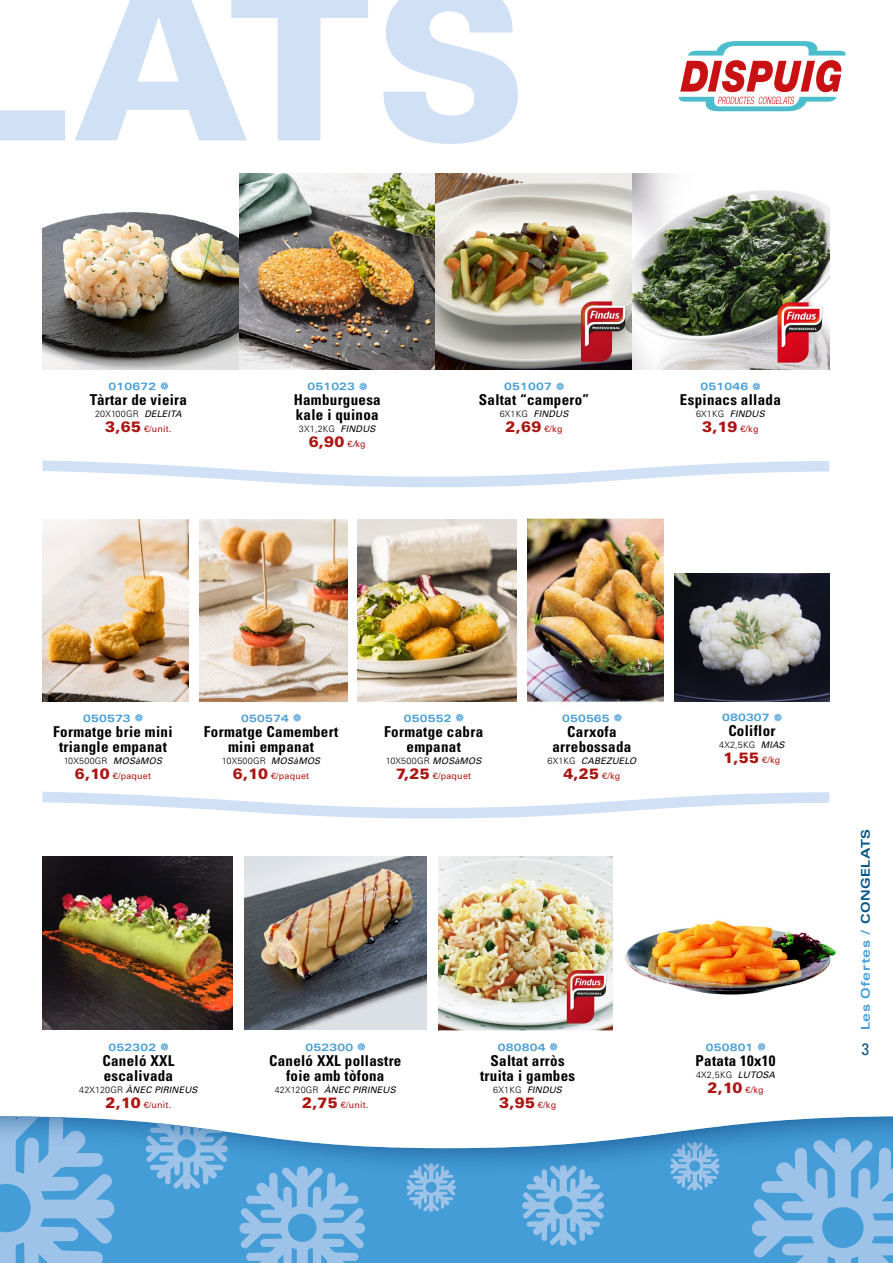
<style>
.page{position:relative;width:893px;height:1263px;background:#fff}
.page>*{position:absolute;margin:0;border:0;box-sizing:border-box;transform-origin:0 0}
.t1{font:900 211.65px "Univers LT Std";color:#d1e1f5}
.t2{font:condensed 16.5px "Univers LT Std";color:#005485}
.t3{font:700 condensed 15px/15px "Univers LT Std";letter-spacing:.02em;color:#000;text-align:center}
.t4{font:900 15px "Univers LT Std";letter-spacing:.02em;color:#ab1613}
.t5{font:700 expanded 12px "Univers LT Std";letter-spacing:.04em;color:#449dd7}
.t6{font:700 expanded 10.5px "Univers LT Std";letter-spacing:.02em;color:#449dd7}
.t7{font:300 9px/15px "Univers LT Std";letter-spacing:.02em;color:#000;text-align:center}
.t8{font:italic 9px/15px "Univers LT Std";letter-spacing:.02em;color:#000;text-align:center}
.s1{font-weight:400;font-style:italic}
.s2{font-weight:900;font-size:15px;color:#ab1613}
.s3{font-weight:400;color:#ab1613}
.s4{font-weight:400;font-size:9px}
.s5{font-weight:400;font-style:italic;font-size:9px;color:#000}
.s6{font-weight:300;font-style:normal}
.s7{font-weight:900;font-style:normal;font-size:15px;color:#ab1613}
.s8{font-style:normal;color:#ab1613}
.s9{color:#005485}
</style>
<div class="page">
<img style="left:528px;top:518px;width:136px;height:184px">
<svg style="left:679px;top:41px;width:167px;height:70px"></svg>
<div style="left:0;top:1115px;width:893px;height:148px;background:#005485;opacity:.75"></div>
<svg style="left:43px;top:792px;width:786px;height:26px"></svg>
<svg style="left:43px;top:460px;width:786px;height:27px"></svg>
<svg style="left:456px;top:714px;width:8px;height:7px"></svg>
<svg style="left:135px;top:714px;width:8px;height:7px"></svg>
<svg style="left:357px;top:1043px;width:8px;height:7px"></svg>
<svg style="left:161px;top:382px;width:7px;height:8px"></svg>
<svg style="left:161px;top:1043px;width:7px;height:7px"></svg>
<svg style="left:293px;top:714px;width:8px;height:7px"></svg>
<svg style="left:614px;top:714px;width:8px;height:7px"></svg>
<img style="left:43px;top:212px;width:196px;height:157px">
<img style="left:43px;top:856px;width:189px;height:173px">
<img style="left:245px;top:856px;width:181px;height:173px">
<img style="left:43px;top:520px;width:146px;height:181px">
<img style="left:199px;top:520px;width:148px;height:181px">
<svg style="left:550px;top:1043px;width:7px;height:7px"></svg>
<svg style="left:774px;top:714px;width:8px;height:7px"></svg>
<img style="left:675px;top:573px;width:154px;height:128px">
<img style="left:439px;top:856px;width:173px;height:174px">
<img style="left:357px;top:520px;width:160px;height:181px">
<svg style="left:758px;top:1043px;width:7px;height:7px"></svg>
<img style="left:625px;top:920px;width:211px;height:75px">
<svg style="left:359px;top:383px;width:8px;height:7px"></svg>
<svg style="left:752px;top:383px;width:8px;height:7px"></svg>
<svg style="left:556px;top:383px;width:8px;height:7px"></svg>
<img style="left:239px;top:173px;width:590px;height:197px">
<h1 class="t1" style="left:-61px;top:-68px;width:589px">LATS</h1>
<p class="t6" style="left:109px;top:380px;width:49px">010672</p>
<p class="t3" style="left:90px;top:392px;width:99px">Tàrtar de vieira</p>
<p class="t7" style="left:95px;top:406px;width:88px">20X100GR <span class="s1">DELEITA<br></span><span class="s2">3,65</span> <span class="s3">€/unit.</span></p>
<p class="t6" style="left:307px;top:381px;width:49px">051023</p>
<p class="t3" style="left:294px;top:392px;width:89px;text-align:left">Hamburguesa kale i quinoa</p>
<p class="t7" style="left:299px;top:422px;width:78px">3X1,2KG <span class="s1">FINDUS</span></p>
<p class="t4" style="left:309px;top:432px;width:59px">6,90 <span class="s4">€</span><span class="s5">/</span><span class="s4">kg</span></p>
<p class="t6" style="left:504px;top:381px;width:49px">051007</p>
<p class="t3" style="left:479px;top:392px;width:112px">Saltat “campero”</p>
<p class="t8" style="left:500px;top:407px;width:70px"><span class="s6">6X1KG</span> FINDUS</p>
<p class="t4" style="left:506px;top:417px;width:59px">2,69 <span class="s4">€/kg</span></p>
<p class="t6" style="left:700px;top:381px;width:49px">051046</p>
<p class="t3" style="left:680px;top:392px;width:102px">Espinacs allada</p>
<p class="t8" style="left:696px;top:407px;width:70px"><span class="s6">6X1KG</span> FINDUS</p>
<p class="t4" style="left:702px;top:417px;width:58px">3,19 <span class="s4">€/kg</span></p>
<p class="t6" style="left:83px;top:712px;width:49px">050573</p>
<p class="t3" style="left:53px;top:724px;width:121px">Formatge brie mini triangle empanat</p>
<p class="t7" style="left:64px;top:753px;width:100px">10X500GR <span class="s1">MOSàMOS<br></span><span class="s2">6,10</span> <span class="s3">€/paquet</span></p>
<p class="t6" style="left:241px;top:712px;width:49px">050574</p>
<p class="t3" style="left:204px;top:724px;width:136px">Formatge Camembert mini empanat</p>
<p class="t7" style="left:222px;top:753px;width:100px">10X500GR <span class="s1">MOSàMOS<br></span><span class="s2">6,10</span> <span class="s3">€/paquet</span></p>
<p class="t6" style="left:404px;top:712px;width:49px">050552</p>
<p class="t3" style="left:384px;top:724px;width:100px">Formatge cabra empanat</p>
<p class="t7" style="left:386px;top:753px;width:97px">10X500GR <span class="s1">MOSàMOS<br></span><span class="s2">7,25</span> <span class="s3">€/paquet</span></p>
<p class="t6" style="left:562px;top:712px;width:49px">050565</p>
<p class="t3" style="left:552px;top:724px;width:80px">Carxofa arrebossada</p>
<p class="t8" style="left:547px;top:753px;width:90px"><span class="s6">6X1KG</span> CABEZUELO</p>
<p class="t4" style="left:563px;top:764px;width:59px">4,25 <span class="s4">€/kg</span></p>
<p class="t6" style="left:722px;top:712px;width:49px">080307</p>
<p class="t3" style="left:728px;top:723px;width:49px">Coliflor</p>
<p class="t7" style="left:719px;top:738px;width:67px">4X2,5KG <span class="s1">MIAS</span></p>
<p class="t4" style="left:723px;top:749px;width:59px">1,55 <span class="s4">€/kg</span></p>
<p class="t6" style="left:109px;top:1041px;width:49px">052302</p>
<p class="t3" style="left:102px;top:1053px;width:73px;text-align:left">Caneló XXL escalivada</p>
<p class="t8" style="left:79px;top:1082px;width:120px"><span class="s6">42X120GR</span> ÀNEC PIRINEUS<br><span class="s7">2,10</span> <span class="s8">€/unit.</span></p>
<p class="t6" style="left:305px;top:1041px;width:49px">052300</p>
<p class="t3" style="left:269px;top:1053px;width:134px">Caneló XXL pollastre foie amb tòfona</p>
<p class="t8" style="left:275px;top:1082px;width:123px"><span class="s6">42X120GR</span> ÀNEC PIRINEUS<br><span class="s7">2,75</span> <span class="s8">€/unit.</span></p>
<p class="t6" style="left:498px;top:1041px;width:49px">080804</p>
<p class="t3" style="left:480px;top:1053px;width:97px">Saltat arròs truita i gambes</p>
<p class="t8" style="left:493px;top:1082px;width:70px"><span class="s6">6X1KG</span> FINDUS</p>
<p class="t4" style="left:499px;top:1093px;width:59px">3,95 <span class="s4">€/kg</span></p>
<p class="t6" style="left:706px;top:1041px;width:49px">050801</p>
<p class="t3" style="left:696px;top:1053px;width:81px">Patata 10x10</p>
<p class="t7" style="left:696px;top:1067px;width:81px">4X2,5KG <span class="s1">LUTOSA</span></p>
<p class="t4" style="left:707px;top:1078px;width:58px">2,10 <span class="s4">€/kg</span></p>
<p class="t5" style="left:859px;top:1030px;width:203px;rotate:-90deg">Les Ofertes / <span class="s9">CONGELATS</span></p>
<p class="t2" style="left:862px;top:1038px;width:9px">3</p>
</div>
